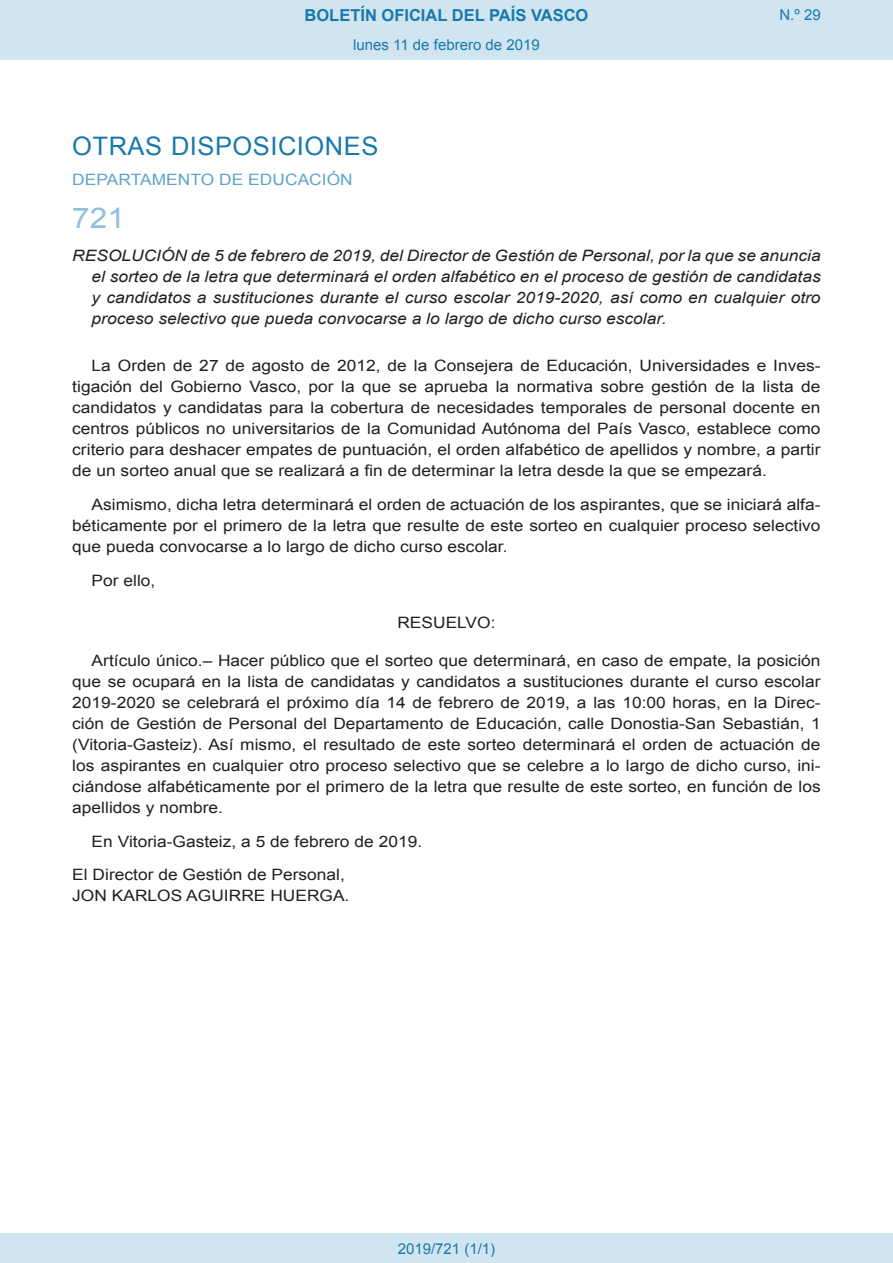
<style>
.page{position:relative;width:893px;height:1263px;background:#fff}
.page>*{position:absolute;margin:0;border:0;box-sizing:border-box;transform-origin:0 0}
.BOPVOrden{font:28.5px "Arial";color:#90c0db;scale:1.11 1}
.BOPVSeccion{font:25.5px "Arial";letter-spacing:.02em;color:#1879ad}
.t1{font:700 16.5px "Arial";color:#1879ad}
.BOPVDetalle{font:15.6px/21px "Arial";color:#231f20;text-align:justify;scale:1.11 1}
.BOPVTitulo{font:italic 15.6px/21px "Arial";color:#231f20;text-align:justify;scale:1.11 1}
.BOPVFirmaLugFec{font:15.6px "Arial";color:#231f20;scale:1.11 1}
.BOPVFirmaPuesto{font:15.6px "Arial";color:#231f20;scale:1.11 1}
.BOPVOrganismo{font:15.6px "Arial";letter-spacing:.005em;color:#5ea4ca;scale:1.11 1}
.BOPVFirmaNombre{font:15.6px "Arial";color:#231f20;scale:1.11 1}
.BOPVClave{font:15.6px "Arial";color:#231f20;scale:1.11 1}
.Paginacion_Centro{font:15px "Arial";color:#1879ad}
</style>
<div class="page">
<div style="left:0;top:0;width:893px;height:60px;background:#d0e5f0"></div>
<div style="left:0;top:1233px;width:893px;height:30px;background:#d0e5f0"></div>
<p class="t1" style="left:305px;top:4px;width:285px">BOLETÍN OFICIAL DEL PAÍS VASCO</p>
<p class="Paginacion_Centro" style="left:353px;top:35px;width:188px">lunes 11 de febrero de 2019</p>
<p class="Paginacion_Centro" style="left:779px;top:5px;width:43px">N.º 29</p>
<p class="BOPVSeccion" style="left:72px;top:129px;width:308px">OTRAS DISPOSICIONES</p>
<p class="BOPVOrganismo" style="left:72px;top:169px;width:254px">DEPARTAMENTO DE EDUCACIÓN</p>
<p class="BOPVOrden" style="left:72px;top:199px;width:49px">721</p>
<p class="BOPVTitulo" style="left:92px;top:246px;width:658px;text-indent:-19px">RESOLUCIÓN de 5 de febrero de 2019, del Director de Gestión de Personal, por la que se anuncia el sorteo de la letra que determinará el orden alfabético en el proceso de gestión de candidatas y candidatos a sustituciones durante el curso escolar 2019-2020, así como en cualquier otro proceso selectivo que pueda convocarse a lo largo de dicho curso escolar.</p>
<p class="BOPVDetalle" style="left:72px;top:355px;width:676px;text-indent:19px">La Orden de 27 de agosto de 2012, de la Consejera de Educación, Universidades e Inves&shy;tigación del Gobierno Vasco, por la que se aprueba la normativa sobre gestión de la lista de candidatos y candidatas para la cobertura de necesidades temporales de personal docente en centros públicos no universitarios de la Comunidad Autónoma del País Vasco, establece como criterio para deshacer empates de puntuación, el orden alfabético de apellidos y nombre, a partir de un sorteo anual que se realizará a fin de determinar la letra desde la que se empezará.</p>
<p class="BOPVDetalle" style="left:72px;top:494px;width:676px;text-indent:19px">Asimismo, dicha letra determinará el orden de actuación de los aspirantes, que se iniciará alfa&shy;béticamente por el primero de la letra que resulte de este sorteo en cualquier proceso selectivo que pueda convocarse a lo largo de dicho curso escolar.</p>
<p class="BOPVDetalle" style="left:92px;top:570px;width:59px">Por ello,</p>
<p class="BOPVClave" style="left:397px;top:612px;width:90px">RESUELVO:</p>
<p class="BOPVDetalle" style="left:72px;top:650px;width:676px;text-indent:19px">Artículo único.– Hacer público que el sorteo que determinará, en caso de empate, la posición que se ocupará en la lista de candidatas y candidatos a sustituciones durante el curso escolar 2019-2020 se celebrará el próximo día 14 de febrero de 2019, a las 10:00 horas, en la Direc&shy;ción de Gestión de Personal del Departamento de Educación, calle Donostia-San Sebastián, 1 (Vitoria-Gasteiz). Así mismo, el resultado de este sorteo determinará el orden de actuación de los aspirantes en cualquier otro proceso selectivo que se celebre a lo largo de dicho curso, ini&shy;ciándose alfabéticamente por el primero de la letra que resulte de este sorteo, en función de los apellidos y nombre.</p>
<p class="BOPVFirmaLugFec" style="left:92px;top:831px;width:299px">En Vitoria-Gasteiz, a 5 de febrero de 2019.</p>
<p class="BOPVFirmaPuesto" style="left:72px;top:865px;width:247px">El Director de Gestión de Personal,</p>
<p class="BOPVFirmaNombre" style="left:72px;top:886px;width:251px">JON KARLOS AGUIRRE HUERGA.</p>
<p class="Paginacion_Centro" style="left:398px;top:1238px;width:99px">2019/721 (1/1)</p>
</div>
